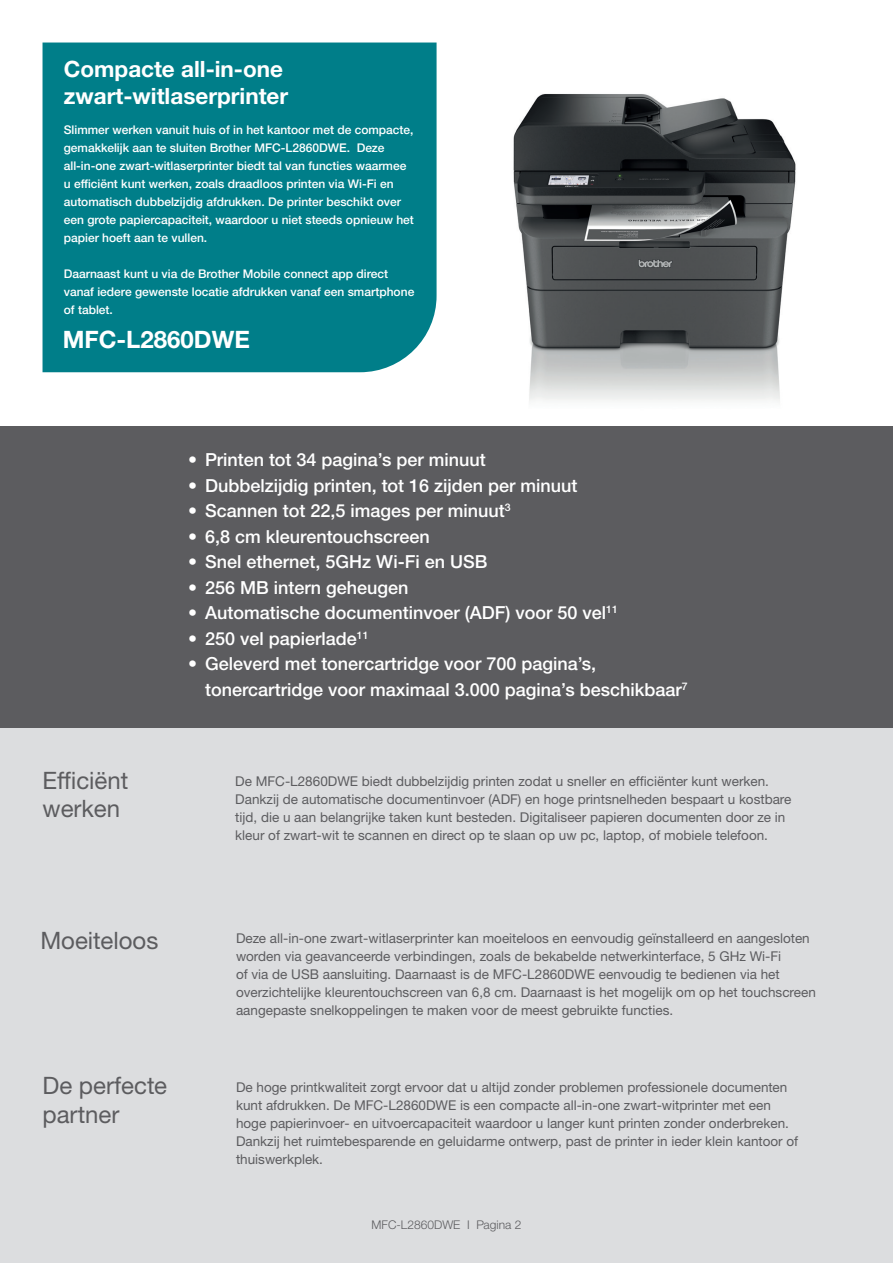
<style>
.page{position:relative;width:893px;height:1263px;background:#fff}
.page>*{position:absolute;margin:0;border:0;box-sizing:border-box;transform-origin:0 0}
.t1{font:24px/28.5px "Helvetica Neue LTW1 G";color:#5c5c5f}
.t2{font:700 24px "Helvetica Neue LTW1 G";color:#fff}
.t3{font:700 22.5px "Helvetica Neue LTW1 G";color:#fff}
.t4{font:500 18px/25.5px "Helvetica Neue LTW1 G";color:#fff}
.t5{font:13.5px/18px "Helvetica Neue LTW1 G";color:#5c5c5f}
.t6{font:500 12px/18px "Helvetica Neue LTW1 G";color:#fff}
.Body{font:300 12px "Helvetica Neue LTW1 G";color:#5c5c5f}
</style>
<div class="page">
<div style="left:0;top:728px;width:893px;height:535px;background:#dcdddf"></div>
<img style="left:513px;top:94px;width:283px;height:307px">
<div style="left:43px;top:43px;width:394px;height:329px;background:#007e89"></div>
<div style="left:0;top:426px;width:893px;height:302px;background:#5c5c5f"></div>
<p class="t3" style="left:64px;top:55px;width:221px">Compacte all-in-one</p>
<p class="t3" style="left:64px;top:82px;width:226px">zwart-witlaserprinter</p>
<p class="t6" style="left:64px;top:120px;width:352px">Slimmer werken vanuit huis of in het kantoor met de compacte, gemakkelijk aan te sluiten Brother MFC-L2860DWE. Deze all-in-one zwart-witlaserprinter biedt tal van functies waarmee u efficiënt kunt werken, zoals draadloos printen via Wi-Fi en automatisch dubbelzijdig afdrukken. De printer beschikt over een grote papiercapaciteit, waardoor u niet steeds opnieuw het papier hoeft aan te vullen.</p>
<p class="t6" style="left:64px;top:264px;width:352px">Daarnaast kunt u via de Brother Mobile connect app direct vanaf iedere gewenste locatie afdrukken vanaf een smartphone of tablet.</p>
<p class="t2" style="left:63px;top:324px;width:189px">MFC-L2860DWE</p>
<p class="t1" style="left:43px;top:766px;width:87px">Efficiënt werken</p>
<p class="t4" style="left:188px;top:447px;width:299px">• Printen tot 34 pagina’s per minuut</p>
<p class="t4" style="left:188px;top:473px;width:391px">• Dubbelzijdig printen, tot 16 zijden per minuut</p>
<p class="t4" style="left:188px;top:498px;width:324px">• Scannen tot 22,5 images per minuut<sup>3</sup></p>
<p class="t4" style="left:188px;top:524px;width:243px">• 6,8 cm kleurentouchscreen</p>
<p class="t4" style="left:188px;top:549px;width:301px">• Snel ethernet, 5GHz Wi-Fi en USB</p>
<p class="t4" style="left:188px;top:575px;width:222px">• 256 MB intern geheugen</p>
<p class="t4" style="left:188px;top:600px;width:431px">• Automatische documentinvoer (ADF) voor 50 vel<sup>11</sup></p>
<p class="t4" style="left:188px;top:626px;width:182px">• 250 vel papierlade<sup>11</sup></p>
<p class="t4" style="left:205px;top:651px;width:484px;text-indent:-17px">• Geleverd met tonercartridge voor 700 pagina’s, tonercartridge voor maximaal 3.000 pagina’s beschikbaar<sup>7</sup></p>
<p class="t5" style="left:235px;top:772px;width:558px">De MFC-L2860DWE biedt dubbelzijdig printen zodat u sneller en efficiënter kunt werken.<br>Dankzij de automatische documentinvoer (ADF) en hoge printsnelheden bespaart u kostbare tijd, die u aan belangrijke taken kunt besteden. Digitaliseer papieren documenten door ze in kleur of zwart-wit te scannen en direct op te slaan op uw pc, laptop, of mobiele telefoon.</p>
<p class="t1" style="left:40px;top:926px;width:119px">Moeiteloos</p>
<p class="t1" style="left:43px;top:1071px;width:126px">De perfecte partner</p>
<p class="t5" style="left:236px;top:929px;width:581px">Deze all-in-one zwart-witlaserprinter kan moeiteloos en eenvoudig geïnstalleerd en aangesloten worden via geavanceerde verbindingen, zoals de bekabelde netwerkinterface, 5 GHz Wi-Fi<br>of via de USB aansluiting. Daarnaast is de MFC-L2860DWE eenvoudig te bedienen via het overzichtelijke kleurentouchscreen van 6,8 cm. Daarnaast is het mogelijk om op het touchscreen aangepaste snelkoppelingen te maken voor de meest gebruikte functies.</p>
<p class="t5" style="left:236px;top:1078px;width:564px">De hoge printkwaliteit zorgt ervoor dat u altijd zonder problemen professionele documenten kunt afdrukken. De MFC-L2860DWE is een compacte all-in-one zwart-witprinter met een hoge papierinvoer- en uitvoercapaciteit waardoor u langer kunt printen zonder onderbreken.<br>Dankzij het ruimtebesparende en geluidarme ontwerp, past de printer in ieder klein kantoor of thuiswerkplek.</p>
<p class="Body" style="left:372px;top:1217px;width:151px">MFC-L2860DWE I Pagina 2</p>
</div>
